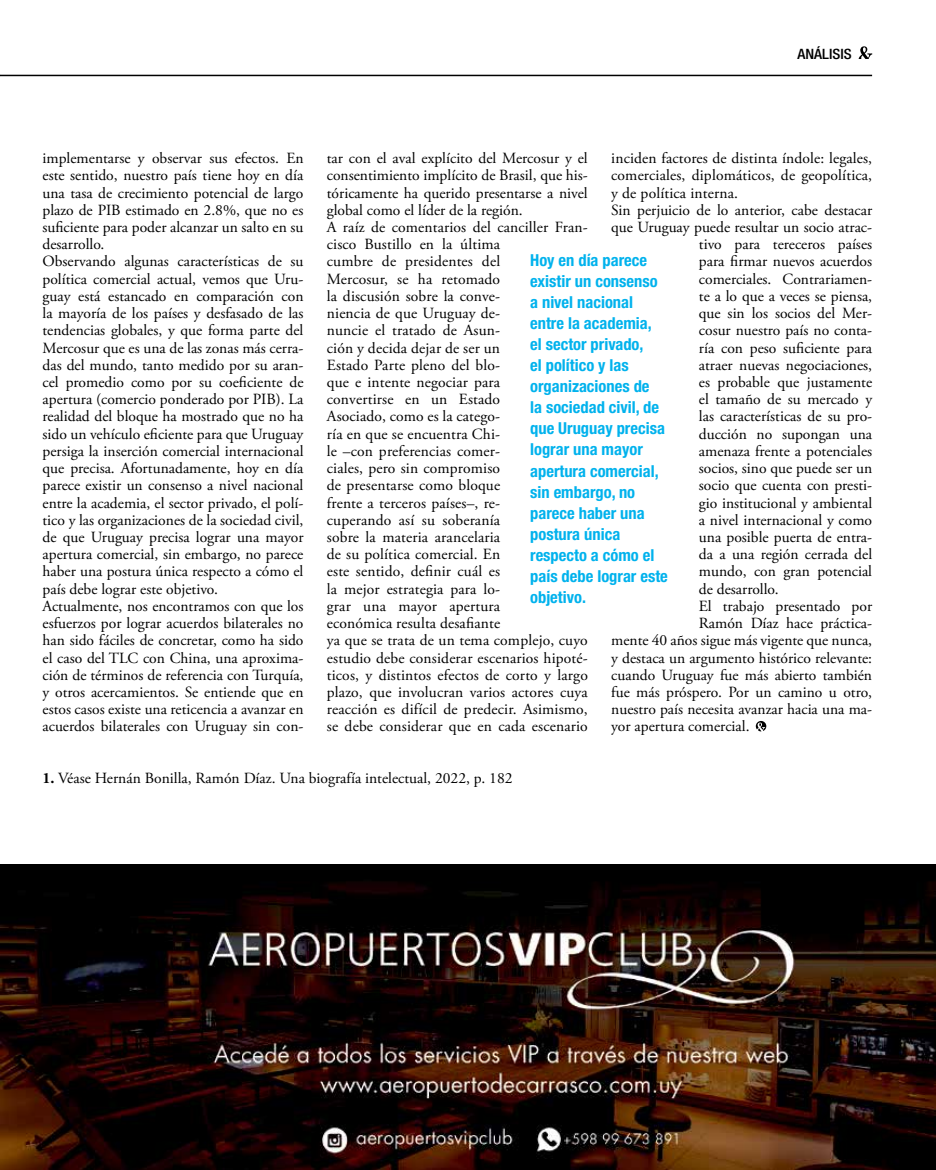
<style>
.page{position:relative;width:936px;height:1170px;background:#fff}
.page>*{position:absolute;margin:0;border:0;box-sizing:border-box;transform-origin:0 0}
.t1{font:700 condensed 16.5px/21px "Helvetica Neue LT Std";color:#00b2ed}
.t2{font:15.6px/17.2px "Adobe Garamond Pro";color:#000}
.t3{font:500 condensed 14.25px "Helvetica Neue";color:#000;scale:1.07 1}
.s1{font-weight:700}
</style>
<div class="page">
<svg style="left:858px;top:46px;width:14px;height:13px"></svg>
<hr style="left:0;top:75px;width:872px;height:1px;background:#000">
<svg style="left:755px;top:721px;width:11px;height:10px"></svg>
<img style="left:0;top:864px;width:935px;height:305px">
<p class="t3" style="left:797px;top:45px;width:52px">ANÁLISIS</p>
<p class="t2" style="left:43px;top:150px;width:262px">implementarse y observar sus efectos. En este sentido, nuestro país tiene hoy en día una tasa de crecimiento potencial de largo plazo de PIB estimado en 2.8%, que no es suficiente para poder alcanzar un salto en su desarrollo.<br>Observando algunas características de su política comercial actual, vemos que Uru&shy;guay está estancado en comparación con la mayoría de los países y desfasado de las tendencias globales, y que forma parte del Mercosur que es una de las zonas más cerra&shy;das del mundo, tanto medido por su aran&shy;cel promedio como por su coeficiente de apertura (comercio ponderado por PIB). La realidad del bloque ha mostrado que no ha sido un vehículo eficiente para que Uruguay persiga la inserción comercial internacional que precisa. Afortunadamente, hoy en día parece existir un consenso a nivel nacional entre la academia, el sector privado, el polí&shy;tico y las organizaciones de la sociedad civil, de que Uruguay precisa lograr una mayor apertura comercial, sin embargo, no parece haber una postura única respecto a cómo el país debe lograr este objetivo.<br>Actualmente, nos encontramos con que los esfuerzos por lograr acuerdos bilaterales no han sido fáciles de concretar, como ha sido el caso del TLC con China, una aproxima&shy;ción de términos de referencia con Turquía, y otros acercamientos. Se entiende que en estos casos existe una reticencia a avanzar en acuerdos bilaterales con Uruguay sin con-</p>
<p class="t2" style="left:327px;top:150px;width:262px">tar con el aval explícito del Mercosur y el consentimiento implícito de Brasil, que his&shy;tóricamente ha querido presentarse a nivel global como el líder de la región.<br>A raíz de comentarios del canciller Fran&shy;cisco Bustillo en la última<br>cumbre de presidentes del<br>Mercosur, se ha retomado<br>la discusión sobre la conve-<br>niencia de que Uruguay de-<br>nuncie el tratado de Asun-<br>ción y decida dejar de ser un<br>Estado Parte pleno del blo-<br>que e intente negociar para<br>convertirse en un Estado<br>Asociado, como es la catego-<br>ría en que se encuentra Chi-<br>le –con preferencias comer-<br>ciales, pero sin compromiso<br>de presentarse como bloque<br>frente a terceros países–, re-<br>cuperando así su soberanía<br>sobre la materia arancelaria<br>de su política comercial. En<br>este sentido, definir cuál es<br>la mejor estrategia para lo-<br>grar una mayor apertura<br>económica resulta desafiante<br>ya que se trata de un tema complejo, cuyo estudio debe considerar escenarios hipoté&shy;ticos, y distintos efectos de corto y largo plazo, que involucran varios actores cuya reacción es difícil de predecir. Asimismo, se debe considerar que en cada escenario</p>
<p class="t2" style="left:611px;top:150px;width:262px">inciden factores de distinta índole: legales,</p>
<p class="t2" style="left:611px;top:167px;width:262px">comerciales, diplomáticos, de geopolítica,</p>
<p class="t2" style="left:611px;top:184px;width:128px">y de política interna.</p>
<p class="t2" style="left:611px;top:202px;width:262px">Sin perjuicio de lo anterior, cabe destacar</p>
<p class="t2" style="left:611px;top:219px;width:262px">que Uruguay puede resultar un socio atrac-</p>
<p class="t2" style="left:698px;top:236px;width:175px">tivo para tereceros países</p>
<p class="t2" style="left:698px;top:253px;width:175px">para firmar nuevos acuerdos</p>
<p class="t2" style="left:698px;top:270px;width:175px">comerciales. Contrariamen-</p>
<p class="t2" style="left:698px;top:288px;width:175px">te a lo que a veces se piensa,</p>
<p class="t2" style="left:698px;top:305px;width:175px">que sin los socios del Mer-</p>
<p class="t2" style="left:698px;top:322px;width:175px">cosur nuestro país no conta-</p>
<p class="t2" style="left:698px;top:339px;width:175px">ría con peso suficiente para</p>
<p class="t2" style="left:698px;top:357px;width:175px">atraer nuevas negociaciones,</p>
<p class="t2" style="left:698px;top:374px;width:175px">es probable que justamente</p>
<p class="t2" style="left:698px;top:391px;width:175px">el tamaño de su mercado y</p>
<p class="t2" style="left:698px;top:408px;width:175px">las características de su pro-</p>
<p class="t2" style="left:698px;top:425px;width:175px">ducción no supongan una</p>
<p class="t2" style="left:698px;top:443px;width:175px">amenaza frente a potenciales</p>
<p class="t2" style="left:698px;top:460px;width:175px">socios, sino que puede ser un</p>
<p class="t2" style="left:698px;top:477px;width:175px">socio que cuenta con presti-</p>
<p class="t2" style="left:698px;top:494px;width:175px">gio institucional y ambiental</p>
<p class="t2" style="left:698px;top:511px;width:175px">a nivel internacional y como</p>
<p class="t2" style="left:698px;top:529px;width:175px">una posible puerta de entra-</p>
<p class="t2" style="left:698px;top:546px;width:175px">da a una región cerrada del</p>
<p class="t2" style="left:698px;top:563px;width:175px">mundo, con gran potencial</p>
<p class="t2" style="left:698px;top:580px;width:81px">de desarrollo.</p>
<p class="t2" style="left:698px;top:598px;width:175px">El trabajo presentado por</p>
<p class="t2" style="left:698px;top:615px;width:175px">Ramón Díaz hace práctica-</p>
<p class="t2" style="left:611px;top:632px;width:262px">mente 40 años sigue más vigente que nunca,</p>
<p class="t2" style="left:611px;top:649px;width:262px">y destaca un argumento histórico relevante:</p>
<p class="t2" style="left:611px;top:666px;width:262px">cuando Uruguay fue más abierto también</p>
<p class="t2" style="left:611px;top:684px;width:262px">fue más próspero. Por un camino u otro,</p>
<p class="t2" style="left:611px;top:701px;width:262px">nuestro país necesita avanzar hacia una ma-</p>
<p class="t2" style="left:611px;top:718px;width:140px">yor apertura comercial.</p>
<p class="t1" style="left:530px;top:250px;width:139px">Hoy en día parece existir un consenso a nivel nacional entre la academia,<br>el sector privado,<br>el político y las organizaciones de<br>la sociedad civil, de que Uruguay precisa lograr una mayor apertura comercial, sin embargo, no parece haber una postura única respecto a cómo el país debe lograr este objetivo.</p>
<p class="t2" style="left:43px;top:770px;width:471px"><span class="s1">1.</span> Véase Hernán Bonilla, Ramón Díaz. Una biografía intelectual, 2022, p. 182</p>
</div>
